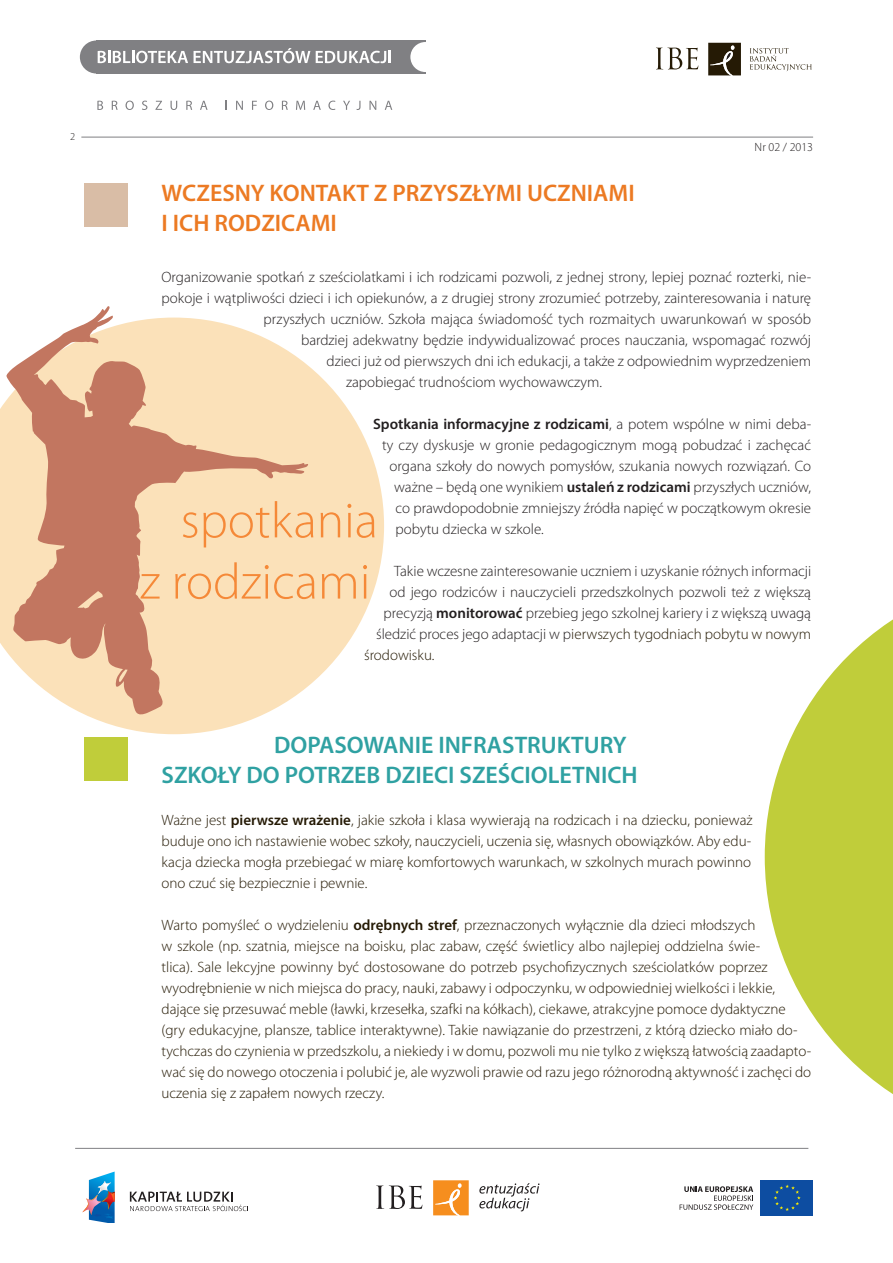
<style>
.page{position:relative;width:893px;height:1263px;background:#fff}
.page>*{position:absolute;margin:0;border:0;box-sizing:border-box;transform-origin:0 0}
.t1{font:300 51px/61.2px "Myriad Pro";color:#f58938;text-align:right}
.tytuł_akapitu{font:600 24px/30px "Myriad Pro";color:#2fa1a2}
.tytuł_akapitu-2{font:600 24px/30px "Myriad Pro";color:#ec7a23}
.t2{font:300 15px/21px "Myriad Pro";color:#251a05;text-align:justify}
.t3{font:300 15px "Myriad Pro";color:#231f20}
.t4{font:600 15px "Myriad Pro";color:#231f20}
.t5{font:300 12px "Myriad Pro";color:#231f20}
.t6{font:300 10.5px "Myriad Pro";color:#231f20}
.s1{font-weight:300}
.s2{font-weight:600}
.s3{color:#231f20}
</style>
<div class="page">
<div style="left:96px;top:41px;width:329px;height:33px;background:#808083"></div>
<div style="left:410px;top:42px;width:30px;height:30px;background:#fff;border-radius:50%"></div>
<div style="left:81px;top:42px;width:30px;height:30px;background:#808083;border-radius:50%"></div>
<div style="left:80px;top:41px;width:33px;height:33px;border:3px solid #808083;border-radius:50%"></div>
<svg style="left:657px;top:48px;width:41px;height:21px"></svg>
<svg style="left:750px;top:48px;width:62px;height:23px"></svg>
<svg style="left:708px;top:43px;width:33px;height:32px"></svg>
<hr style="left:81px;top:137px;width:732px;height:1px;background:#808083">
<svg style="left:98px;top:51px;width:90px;height:12px"></svg>
<svg style="left:194px;top:48px;width:116px;height:15px"></svg>
<svg style="left:316px;top:51px;width:75px;height:12px"></svg>
<svg style="left:97px;top:101px;width:6px;height:9px"></svg>
<svg style="left:112px;top:101px;width:6px;height:9px"></svg>
<svg style="left:126px;top:101px;width:8px;height:9px"></svg>
<svg style="left:142px;top:101px;width:5px;height:9px"></svg>
<svg style="left:155px;top:101px;width:7px;height:9px"></svg>
<svg style="left:171px;top:101px;width:6px;height:9px"></svg>
<svg style="left:186px;top:101px;width:6px;height:9px"></svg>
<svg style="left:200px;top:101px;width:8px;height:9px"></svg>
<svg style="left:236px;top:101px;width:7px;height:9px"></svg>
<svg style="left:252px;top:101px;width:5px;height:9px"></svg>
<svg style="left:265px;top:101px;width:8px;height:9px"></svg>
<svg style="left:282px;top:101px;width:6px;height:9px"></svg>
<svg style="left:296px;top:101px;width:9px;height:9px"></svg>
<svg style="left:313px;top:101px;width:8px;height:9px"></svg>
<svg style="left:328px;top:101px;width:7px;height:9px"></svg>
<svg style="left:343px;top:101px;width:7px;height:9px"></svg>
<svg style="left:356px;top:101px;width:4px;height:9px"></svg>
<svg style="left:369px;top:101px;width:7px;height:9px"></svg>
<svg style="left:385px;top:101px;width:7px;height:9px"></svg>
<svg style="left:680px;top:1186px;width:73px;height:24px"></svg>
<div style="left:760px;top:1180px;width:53px;height:35px;background:#0d4da1"></div>
<svg style="left:774px;top:1184px;width:27px;height:27px"></svg>
<svg style="left:130px;top:1191px;width:118px;height:20px"></svg>
<svg style="left:82px;top:1171px;width:33px;height:52px"></svg>
<svg style="left:433px;top:1180px;width:36px;height:35px"></svg>
<svg style="left:376px;top:1185px;width:46px;height:24px"></svg>
<svg style="left:479px;top:1183px;width:60px;height:28px"></svg>
<hr style="left:75px;top:1148px;width:733px;height:1px;background:#808083">
<svg style="left:765px;top:619px;width:128px;height:475px;fill:#c0cd3a"></svg>
<svg style="left:0;top:365px;width:384px;height:369px;fill:#fbe1b9"></svg>
<svg style="left:6px;top:306px;width:302px;height:410px;background:#ebc5a5"></svg>
<div style="left:84px;top:738px;width:44px;height:43px;background:#c0cd3a"></div>
<div style="left:84px;top:183px;width:44px;height:43px;background:#d9bda6"></div>
<p class="t6" style="left:70px;top:130px;width:7px">2</p>
<p class="tytuł_akapitu-2" style="left:162px;top:177px;width:475px">WCZESNY KONTAKT Z PRZYSZŁYMI UCZNIAMI<br>I ICH RODZICAMI</p>
<p class="t5" style="left:754px;top:141px;width:60px">Nr 02 / 2013</p>
<p class="t3" style="left:162px;top:269px;width:651px">Organizowanie spotkań z sześciolatkami i ich rodzicami pozwoli, z jednej strony, lepiej poznać rozterki, nie-</p>
<p class="t3" style="left:162px;top:290px;width:651px">pokoje i wątpliwości dzieci i ich opiekunów, a z drugiej strony zrozumieć potrzeby, zainteresowania i naturę</p>
<p class="t3" style="left:264px;top:311px;width:549px">przyszłych uczniów. Szkoła mająca świadomość tych rozmaitych uwarunkowań w sposób</p>
<p class="t3" style="left:301px;top:332px;width:511px">bardziej adekwatny będzie indywidualizować proces nauczania, wspomagać rozwój</p>
<p class="t3" style="left:327px;top:353px;width:486px">dzieci już od pierwszych dni ich edukacji, a także z odpowiednim wyprzedzeniem</p>
<p class="t3" style="left:346px;top:374px;width:258px">zapobiegać trudnościom wychowawczym.</p>
<p class="t4" style="left:373px;top:414px;width:440px">Spotkania informacyjne z rodzicami<span class="s1">, a potem wspólne w nimi deba-</span></p>
<p class="t3" style="left:382px;top:437px;width:431px">ty czy dyskusje w gronie pedagogicznym mogą pobudzać i zachęcać</p>
<p class="t3" style="left:390px;top:458px;width:423px">organa szkoły do nowych pomysłów, szukania nowych rozwiązań. Co</p>
<p class="t3" style="left:394px;top:479px;width:419px">ważne – będą one wynikiem <span class="s2">ustaleń z rodzicami</span> przyszłych uczniów,</p>
<p class="t3" style="left:396px;top:500px;width:417px">co prawdopodobnie zmniejszy źródła napięć w początkowym okresie</p>
<p class="t3" style="left:396px;top:521px;width:150px">pobytu dziecka w szkole.</p>
<p class="t3" style="left:394px;top:563px;width:419px">Takie wczesne zainteresowanie uczniem i uzyskanie różnych informacji</p>
<p class="t3" style="left:390px;top:584px;width:423px">od jego rodziców i nauczycieli przedszkolnych pozwoli też z większą</p>
<p class="t3" style="left:384px;top:605px;width:429px">precyzją <span class="s2">monitorować</span> przebieg jego szkolnej kariery i z większą uwagą</p>
<p class="t2" style="left:376px;top:624px;width:436px"><span class="s3">śledzić proces jego adaptacji w p</span>ierwszych tygodniach pobytu w nowym</p>
<p class="t2" style="left:364px;top:645px;width:72px">środowisku.</p>
<p class="t1" style="left:140px;top:491px;width:240px">spotkania<br>z rodzicami</p>
<p class="tytuł_akapitu" style="left:162px;top:729px;width:477px;text-indent:113px">DOPASOWANIE INFRASTRUKTURY<br>SZKOŁY DO POTRZEB DZIECI SZEŚCIOLETNICH</p>
<p class="t2" style="left:162px;top:810px;width:592px">Ważne jest <span class="s2">pierwsze wrażenie</span>, jakie szkoła i klasa wywierają na rodzicach i na dziecku, ponieważ buduje ono ich nastawienie wobec szkoły, nauczycieli, uczenia się, własnych obowiązków. Aby edu&shy;kacja dziecka mogła przebiegać w miarę komfortowych warunkach, w szkolnych murach powinno ono czuć się bezpiecznie i pewnie.</p>
<p class="t2" style="left:162px;top:915px;width:651px;text-align:left">Warto pomyśleć o wydzieleniu <span class="s2">odrębnych stref</span>, przeznaczonych wyłącznie dla dzieci młodszych<br>w szkole (np. szatnia, miejsce na boisku, plac zabaw, część świetlicy albo najlepiej oddzielna świe-<br>tlica). Sale lekcyjne powinny być dostosowane do potrzeb psychofizycznych sześciolatków poprzez wyodrębnienie w nich miejsca do pracy, nauki, zabawy i odpoczynku, w odpowiedniej wielkości i lekkie, dające się przesuwać meble (ławki, krzesełka, szafki na kółkach), ciekawe, atrakcyjne pomoce dydaktyczne (gry edukacyjne, plansze, tablice interaktywne). Takie nawiązanie do przestrzeni, z którą dziecko miało do&shy;tychczas do czynienia w przedszkolu, a niekiedy i w domu, pozwoli mu nie tylko z większą łatwością zaadapto&shy;wać się do nowego otoczenia i polubić je, ale wyzwoli prawie od razu jego różnorodną aktywność i zachęci do uczenia się z zapałem nowych rzeczy.</p>
</div>
